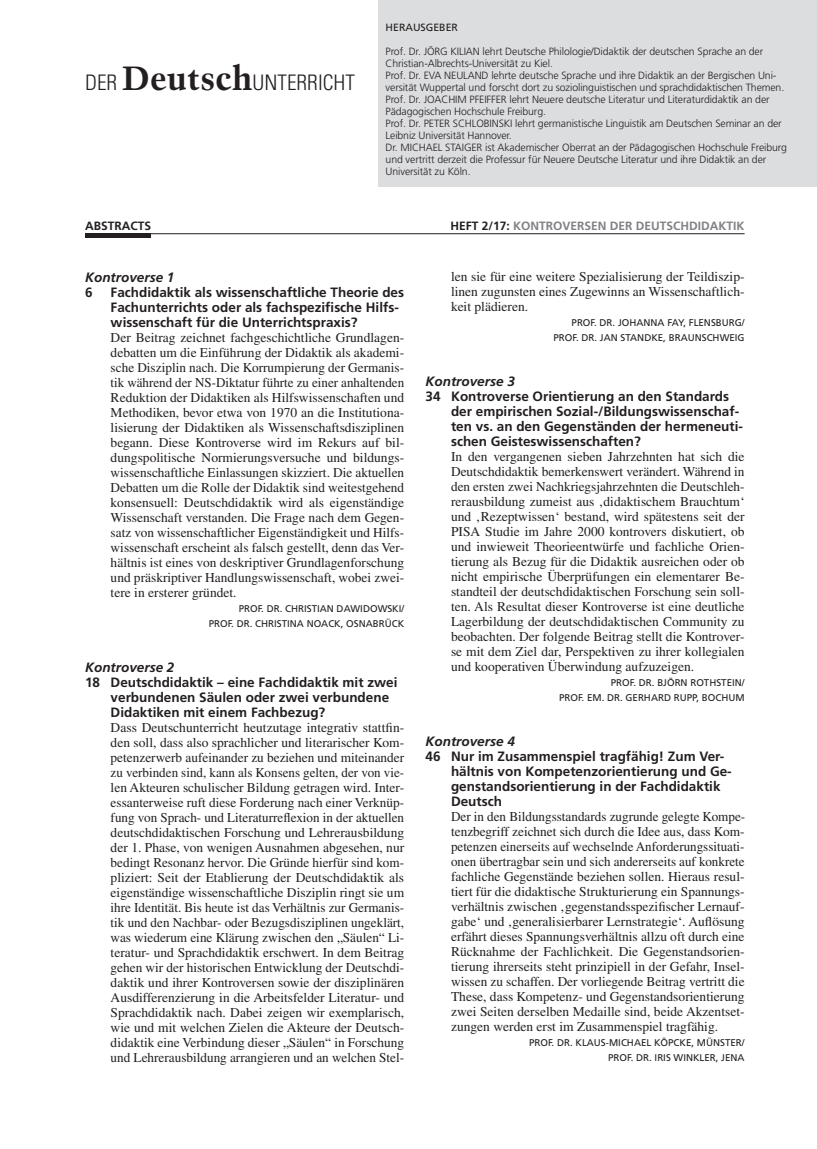
<style>
.page{position:relative;width:817px;height:1149px;background:#fff}
.page>*{position:absolute;margin:0;border:0;box-sizing:border-box;transform-origin:0 0}
.t1{font:300 condensed 21.45px "Univers LT Std";color:#231f20}
.t2{font:13.5px/15px "Times LT Std";color:#231f20;text-align:justify}
.t3{font:700 13.5px/15px "Frutiger LT Std";color:#231f20}
.t4{font:italic 700 13.5px "Frutiger LT Std";color:#231f20}
.t5{font:700 12px "Frutiger LT Std";color:#808285}
.t6{font:700 12px "Frutiger LT Std";color:#231f20}
.t7{font:300 10.5px/12px "Frutiger LT Std";letter-spacing:-.01em;color:#231f20}
.t8{font:10.5px "Frutiger LT Std";color:#231f20}
.t9{font:9.75px/15px "Frutiger LT Std";color:#231f20;text-align:right}
.s1{font-family:"Trump Mediaeval LT Std";font-weight:700;font-stretch:normal;font-size:33.6px}
.s2{color:#231f20}
</style>
<div class="page">
<hr style="left:85px;top:233px;width:659px;height:1px;background:#231f20">
<div style="left:85px;top:233px;width:66px;height:5px;background:#231f20"></div>
<div style="left:378px;top:0;width:438px;height:186px;background:#dcdddf"></div>
<h1 class="t1" style="left:85px;top:70px;width:271px">DER <span class="s1">Deutsch</span>UNTERRICHT</h1>
<p class="t6" style="left:85px;top:218px;width:68px">ABSTRACTS</p>
<p class="t8" style="left:385px;top:21px;width:74px">HERAUSGEBER</p>
<p class="t7" style="left:385px;top:46px;width:403px">Prof. Dr. JÖRG KILIAN lehrt Deutsche Philologie/Didaktik der deutschen Sprache an der Christian-Albrechts-Universität zu Kiel.<br>Prof. Dr. EVA NEULAND lehrte deutsche Sprache und ihre Didaktik an der Bergischen Uni&shy;versität Wuppertal und forscht dort zu soziolinguistischen und sprachdidaktischen Themen.<br>Prof. Dr. JOACHIM PFEIFFER lehrt Neuere deutsche Literatur und Literaturdidaktik an der Pädagogischen Hochschule Freiburg.<br>Prof. Dr. PETER SCHLOBINSKI lehrt germanistische Linguistik am Deutschen Seminar an der Leibniz Universität Hannover.<br>Dr. MICHAEL STAIGER ist Akademischer Oberrat an der Pädagogischen Hochschule Freiburg und vertritt derzeit die Professur für Neuere Deutsche Literatur und ihre Didaktik an der Universität zu Köln.</p>
<p class="t5" style="left:450px;top:218px;width:296px"><span class="s2">HEFT 2/17:</span> KONTROVERSEN DER DEUTSCHDIDAKTIK</p>
<p class="t4" style="left:85px;top:269px;width:91px">Kontroverse 1</p>
<p class="t3" style="left:85px;top:284px;width:9px">6</p>
<p class="t3" style="left:111px;top:284px;width:295px">Fachdidaktik als wissenschaftliche Theorie des<br>Fachunterrichts oder als fachspezifische Hilfs&shy;wissenschaft für die Unterrichtspraxis?</p>
<p class="t2" style="left:111px;top:329px;width:295px">Der Beitrag zeichnet fachgeschichtliche Grundlagen&shy;debatten um die Einführung der Didaktik als akademi&shy;sche Disziplin nach. Die Korrumpierung der Germanis&shy;tik während der NS-Diktatur führte zu einer anhaltenden Reduktion der Didaktiken als Hilfswissenschaften und Methodiken, bevor etwa von 1970 an die Institutiona&shy;lisierung der Didaktiken als Wissenschaftsdisziplinen begann. Diese Kontroverse wird im Rekurs auf bil&shy;dungspolitische Normierungsversuche und bildungs&shy;wissenschaftliche Einlassungen skizziert. Die aktuellen Debatten um die Rolle der Didaktik sind weitestgehend konsensuell: Deutschdidaktik wird als eigenständige Wissenschaft verstanden. Die Frage nach dem Gegen&shy;satz von wissenschaftlicher Eigenständigkeit und Hilfs&shy;wissenschaft erscheint als falsch gestellt, denn das Ver&shy;hältnis ist eines von deskriptiver Grundlagenforschung und präskriptiver Handlungswissenschaft, wobei zwei&shy;tere in ersterer gründet.</p>
<p class="t9" style="left:209px;top:600px;width:197px">PROF. DR. CHRISTIAN DAWIDOWSKI/<br>PROF. DR. CHRISTINA NOACK, OSNABRÜCK</p>
<p class="t4" style="left:85px;top:659px;width:91px">Kontroverse 2</p>
<p class="t3" style="left:111px;top:674px;width:288px;text-indent:-26px">18 Deutschdidaktik – eine Fachdidaktik mit zwei verbundenen Säulen oder zwei verbundene<br>Didaktiken mit einem Fachbezug?</p>
<p class="t2" style="left:111px;top:719px;width:295px">Dass Deutschunterricht heutzutage integrativ stattfin&shy;den soll, dass also sprachlicher und literarischer Kom&shy;petenzerwerb aufeinander zu beziehen und miteinander zu verbinden sind, kann als Konsens gelten, der von vie&shy;len Akteuren schulischer Bildung getragen wird. Inter&shy;essanterweise ruft diese Forderung nach einer Verknüp&shy;fung von Sprach- und Literaturreflexion in der aktuellen deutschdidaktischen Forschung und Lehrerausbildung der 1. Phase, von wenigen Ausnahmen abgesehen, nur bedingt Resonanz hervor. Die Gründe hierfür sind kom&shy;pliziert: Seit der Etablierung der Deutschdidaktik als eigenständige wissenschaftliche Disziplin ringt sie um ihre Identität. Bis heute ist das Verhältnis zur Germanis&shy;tik und den Nachbar- oder Bezugsdisziplinen ungeklärt, was wiederum eine Klärung zwischen den „Säulen“ Li&shy;teratur- und Sprachdidaktik erschwert. In dem Beitrag gehen wir der historischen Entwicklung der Deutschdi&shy;daktik und ihrer Kontroversen sowie der disziplinären Ausdifferenzierung in die Arbeitsfelder Literatur- und Sprachdidaktik nach. Dabei zeigen wir exemplarisch, wie und mit welchen Zielen die Akteure der Deutsch&shy;didaktik eine Verbindung dieser „Säulen“ in Forschung und Lehrerausbildung arrangieren und an welchen Stel-</p>
<p class="t2" style="left:451px;top:268px;width:295px">len sie für eine weitere Spezialisierung der Teildiszip&shy;linen zugunsten eines Zugewinns an Wissenschaftlich&shy;keit plädieren.</p>
<p class="t9" style="left:553px;top:315px;width:193px">PROF. DR. JOHANNA FAY, FLENSBURG/<br>PROF. DR. JAN STANDKE, BRAUNSCHWEIG</p>
<p class="t4" style="left:425px;top:373px;width:91px">Kontroverse 3</p>
<p class="t3" style="left:451px;top:388px;width:293px;text-indent:-26px">34 Kontroverse Orientierung an den Standards der empirischen Sozial-/Bildungswissenschaf&shy;ten vs. an den Gegenständen der hermeneuti&shy;schen Geisteswissenschaften?</p>
<p class="t2" style="left:451px;top:448px;width:295px">In den vergangenen sieben Jahrzehnten hat sich die Deutschdidaktik bemerkenswert verändert. Während in den ersten zwei Nachkriegsjahrzehnten die Deutschleh&shy;rerausbildung zumeist aus ‚didaktischem Brauchtum‘ und ‚Rezeptwissen‘ bestand, wird spätestens seit der PISA Studie im Jahre 2000 kontrovers diskutiert, ob und inwieweit Theorieentwürfe und fachliche Orien&shy;tierung als Bezug für die Didaktik ausreichen oder ob nicht empirische Überprüfungen ein elementarer Be&shy;standteil der deutschdidaktischen Forschung sein soll&shy;ten. Als Resultat dieser Kontroverse ist eine deutliche Lagerbildung der deutschdidaktischen Community zu beobachten. Der folgende Beitrag stellt die Kontrover&shy;se mit dem Ziel dar, Perspektiven zu ihrer kollegialen und kooperativen Überwindung aufzuzeigen.</p>
<p class="t9" style="left:559px;top:675px;width:187px">PROF. DR. BJÖRN ROTHSTEIN/<br>PROF. EM. DR. GERHARD RUPP, BOCHUM</p>
<p class="t4" style="left:425px;top:733px;width:91px">Kontroverse 4</p>
<p class="t3" style="left:451px;top:748px;width:282px;text-indent:-26px">46 Nur im Zusammenspiel tragfähig! Zum Ver&shy;hältnis von Kompetenzorientierung und Ge&shy;genstandsorientierung in der Fachdidaktik Deutsch</p>
<p class="t2" style="left:451px;top:808px;width:296px">Der in den Bildungsstandards zugrunde gelegte Kompe&shy;tenzbegriff zeichnet sich durch die Idee aus, dass Kom&shy;petenzen einerseits auf wechselnde Anforderungssituati&shy;onen übertragbar sein und sich andererseits auf konkrete fachliche Gegenstände beziehen sollen. Hieraus resul&shy;tiert für die didaktische Strukturierung ein Spannungs&shy;verhältnis zwischen ‚gegenstandsspezifischer Lernauf&shy;gabe‘ und ‚generalisierbarer Lernstrategie‘. Auflösung erfährt dieses Spannungsverhältnis allzu oft durch eine Rücknahme der Fachlichkeit. Die Gegenstandsorien&shy;tierung ihrerseits steht prinzipiell in der Gefahr, Insel&shy;wissen zu schaffen. Der vorliegende Beitrag vertritt die These, dass Kompetenz- und Gegenstandsorientierung zwei Seiten derselben Medaille sind, beide Akzentset&shy;zungen werden erst im Zusammenspiel tragfähig.</p>
<p class="t9" style="left:529px;top:1035px;width:217px">PROF. DR. KLAUS-MICHAEL KÖPCKE, MÜNSTER/<br>PROF. DR. IRIS WINKLER, JENA</p>
</div>
